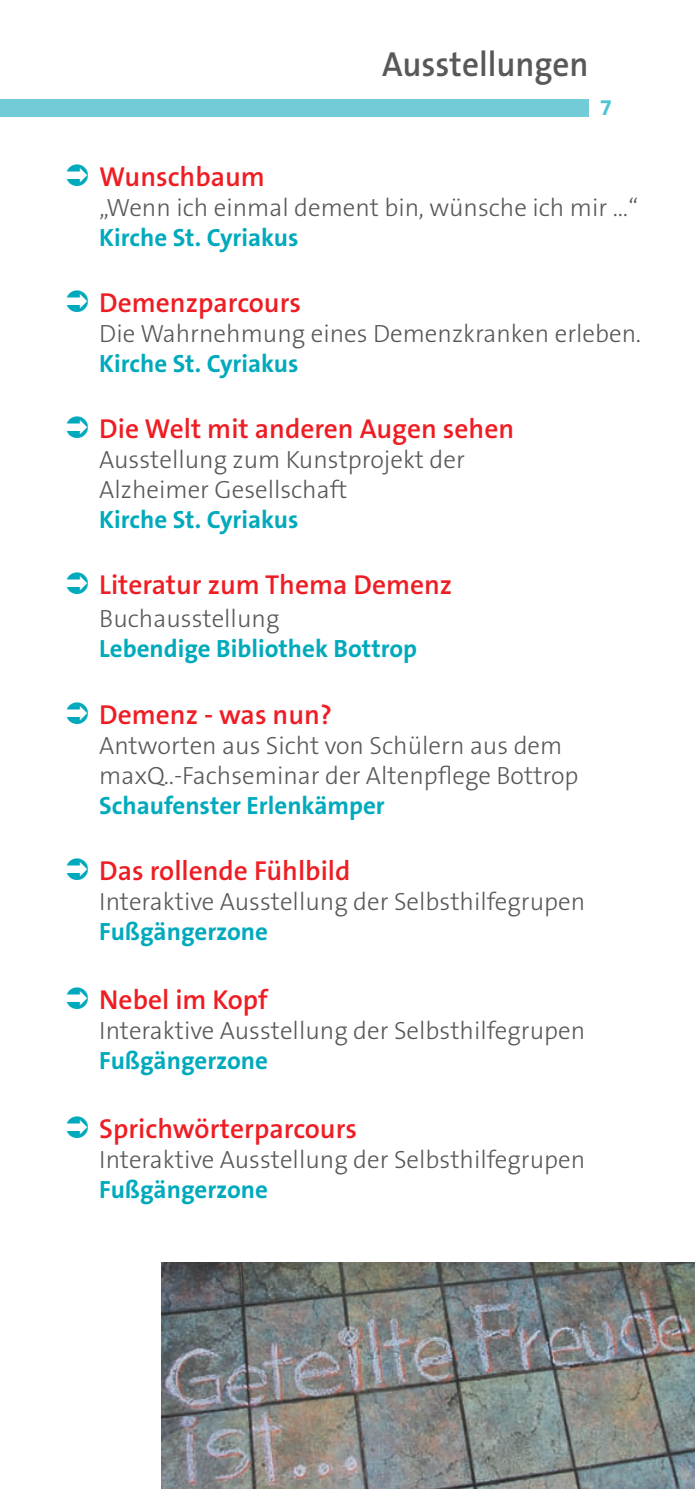
<style>
.page{position:relative;width:695px;height:1489px;background:#fff}
.page>*{position:absolute;margin:0;border:0;box-sizing:border-box;transform-origin:0 0}
.t1{font:600 35px "The Sans B Plus W6";color:#57585a;scale:.95 1}
.t2{font:600 27.5px "The Sans B Plus W6";color:#ee1d23}
.t3{font:300 25px/30px "The Sans B Plus W3";color:#57585a}
.t4{font:700 25px "The Sans B Plus W7";color:#00aabc}
.t5{font:700 22.5px "The Sans B Plus W7";color:#4dc4d1}
</style>
<div class="page">
<div style="left:0;top:99px;width:588px;height:17px;background:#71ccd8"></div>
<img style="left:161px;top:1262px;width:533px;height:226px">
<h1 class="t1" style="left:382px;top:41px;width:219px">Ausstellungen</h1>
<p class="t5" style="left:600px;top:93px;width:14px">7</p>
<p class="t2" style="left:99px;top:159px;width:167px">Wunschbaum</p>
<p class="t3" style="left:99px;top:193px;width:540px">„Wenn ich einmal dement bin, wünsche ich mir …“</p>
<p class="t4" style="left:99px;top:222px;width:201px">Kirche St. Cyriakus</p>
<p class="t2" style="left:99px;top:285px;width:203px">Demenzparcours</p>
<p class="t3" style="left:99px;top:319px;width:543px">Die Wahrnehmung eines Demenzkranken erleben.</p>
<p class="t4" style="left:99px;top:348px;width:201px">Kirche St. Cyriakus</p>
<p class="t2" style="left:99px;top:411px;width:416px">Die Welt mit anderen Augen sehen</p>
<p class="t3" style="left:99px;top:445px;width:367px">Ausstellung zum Kunstprojekt der<br>Alzheimer Gesellschaft</p>
<p class="t4" style="left:99px;top:504px;width:201px">Kirche St. Cyriakus</p>
<p class="t2" style="left:99px;top:567px;width:354px">Literatur zum Thema Demenz</p>
<p class="t3" style="left:99px;top:604px;width:182px">Buchausstellung</p>
<p class="t4" style="left:99px;top:633px;width:319px">Lebendige Bibliothek Bottrop</p>
<p class="t2" style="left:99px;top:696px;width:234px">Demenz - was nun?</p>
<p class="t3" style="left:99px;top:730px;width:480px">Antworten aus Sicht von Schülern aus dem maxQ..-Fachseminar der Altenpflege Bottrop</p>
<p class="t4" style="left:99px;top:789px;width:287px">Schaufenster Erlenkämper</p>
<p class="t2" style="left:99px;top:852px;width:253px">Das rollende Fühlbild</p>
<p class="t3" style="left:99px;top:886px;width:487px">Interaktive Ausstellung der Selbsthilfegrupen</p>
<p class="t4" style="left:99px;top:915px;width:170px">Fußgängerzone</p>
<p class="t2" style="left:99px;top:981px;width:170px">Nebel im Kopf</p>
<p class="t3" style="left:99px;top:1015px;width:487px">Interaktive Ausstellung der Selbsthilfegrupen</p>
<p class="t4" style="left:99px;top:1044px;width:170px">Fußgängerzone</p>
<p class="t2" style="left:99px;top:1110px;width:259px">Sprichwörterparcours</p>
<p class="t3" style="left:99px;top:1144px;width:487px">Interaktive Ausstellung der Selbsthilfegrupen</p>
<p class="t4" style="left:99px;top:1173px;width:170px">Fußgängerzone</p>
</div>
